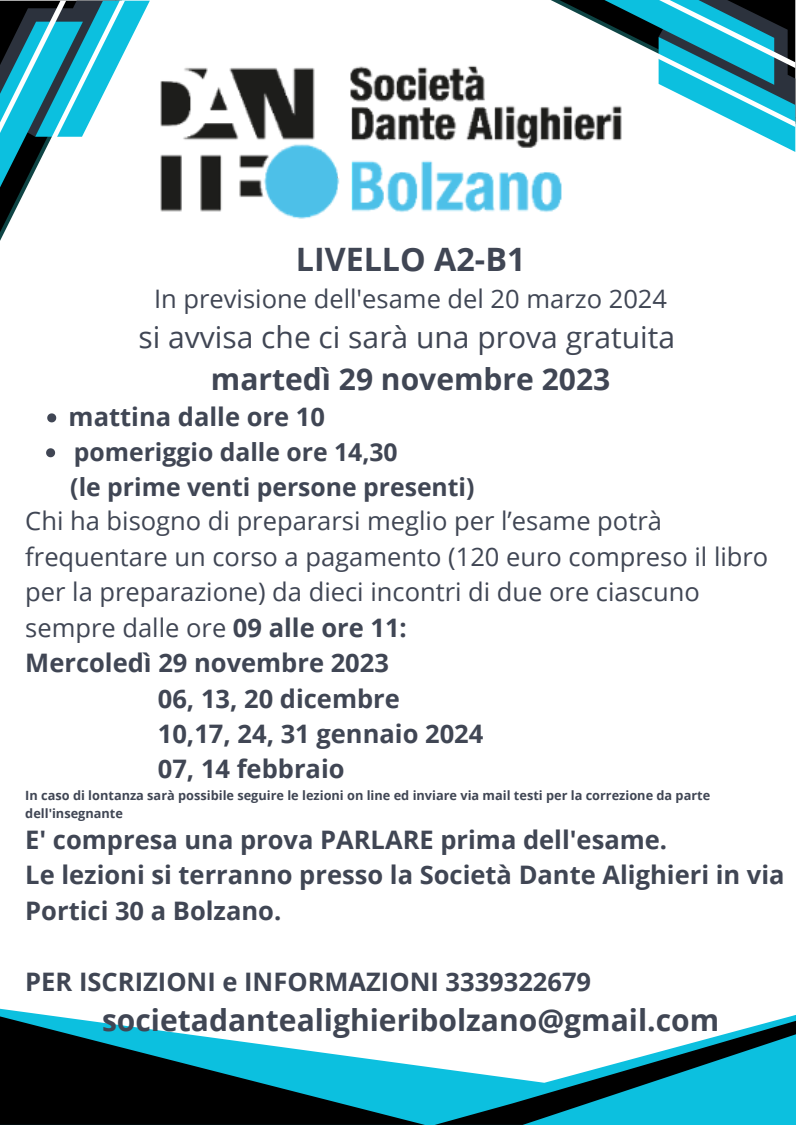
<style>
.page{position:relative;width:796px;height:1125px;background:#fff}
.page>*{position:absolute;margin:0;border:0;box-sizing:border-box;transform-origin:0 0}
.t1{font:700 32.25px "Open Sans";color:#404654}
.t2{font:700 30px "Open Sans";color:#404654}
.t3{font:30px "Open Sans";color:#404654}
.t4{font:700 25.5px/35.4px "Open Sans";color:#404654}
.t5{font:25.5px/35.4px "Open Sans";color:#404654}
.t6{font:700 24.75px "Open Sans";color:#404654}
.t7{font:700 12.75px/17.4px "Open Sans";color:#404654}
.s1{font-weight:700}
</style>
<div class="page">
<svg style="left:551px;top:0;width:244px;height:152px"></svg>
<svg style="left:0;top:1008px;width:434px;height:117px"></svg>
<svg style="left:0;top:1013px;width:425px;height:112px"></svg>
<svg style="left:434px;top:1067px;width:109px;height:58px;background:#2b99ac"></svg>
<svg style="left:543px;top:1015px;width:252px;height:110px"></svg>
<svg style="left:0;top:1px;width:161px;height:240px"></svg>
<svg style="left:47px;top:413px;width:9px;height:9px"></svg>
<svg style="left:46px;top:448px;width:9px;height:9px"></svg>
<img style="left:161px;top:65px;width:460px;height:154px">
<p class="t1" style="left:296px;top:236px;width:231px">LIVELLO A2-B1</p>
<p class="t5" style="left:154px;top:280px;width:514px">In previsione dell'esame del 20 marzo 2024</p>
<p class="t3" style="left:138px;top:316px;width:538px">si avvisa che ci sarà una prova gratuita</p>
<p class="t2" style="left:211px;top:358px;width:401px">martedì 29 novembre 2023</p>
<p class="t4" style="left:69px;top:399px;width:258px">mattina dalle ore 10</p>
<p class="t6" style="left:74px;top:435px;width:325px">pomeriggio dalle ore 14,30</p>
<p class="t6" style="left:70px;top:469px;width:405px">(le prime venti persone presenti)</p>
<p class="t5" style="left:25px;top:503px;width:744px">Chi ha bisogno di prepararsi meglio per l’esame potrà frequentare un corso a pagamento (120 euro compreso il libro per la preparazione) da dieci incontri di due ore ciascuno sempre dalle ore <span class="s1">09 alle ore 11:</span></p>
<p class="t4" style="left:25px;top:645px;width:365px">Mercoledì 29 novembre 2023</p>
<p class="t4" style="left:158px;top:680px;width:243px">06, 13, 20 dicembre</p>
<p class="t4" style="left:158px;top:715px;width:327px">10,17, 24, 31 gennaio 2024</p>
<p class="t4" style="left:158px;top:751px;width:188px">07, 14 febbraio</p>
<p class="t7" style="left:25px;top:787px;width:686px">In caso di lontanza sarà possibile seguire le lezioni on line ed inviare via mail testi per la correzione da parte dell'insegnante</p>
<p class="t4" style="left:25px;top:821px;width:643px">E' compresa una prova PARLARE prima dell'esame.</p>
<p class="t4" style="left:25px;top:857px;width:760px">Le lezioni si terranno presso la Società Dante Alighieri in via<br>Portici 30 a Bolzano.</p>
<p class="t4" style="left:25px;top:963px;width:567px">PER ISCRIZIONI e INFORMAZIONI 3339322679</p>
<p class="t2" style="left:102px;top:999px;width:618px">societadantealighieribolzano@gmail.com</p>
</div>
